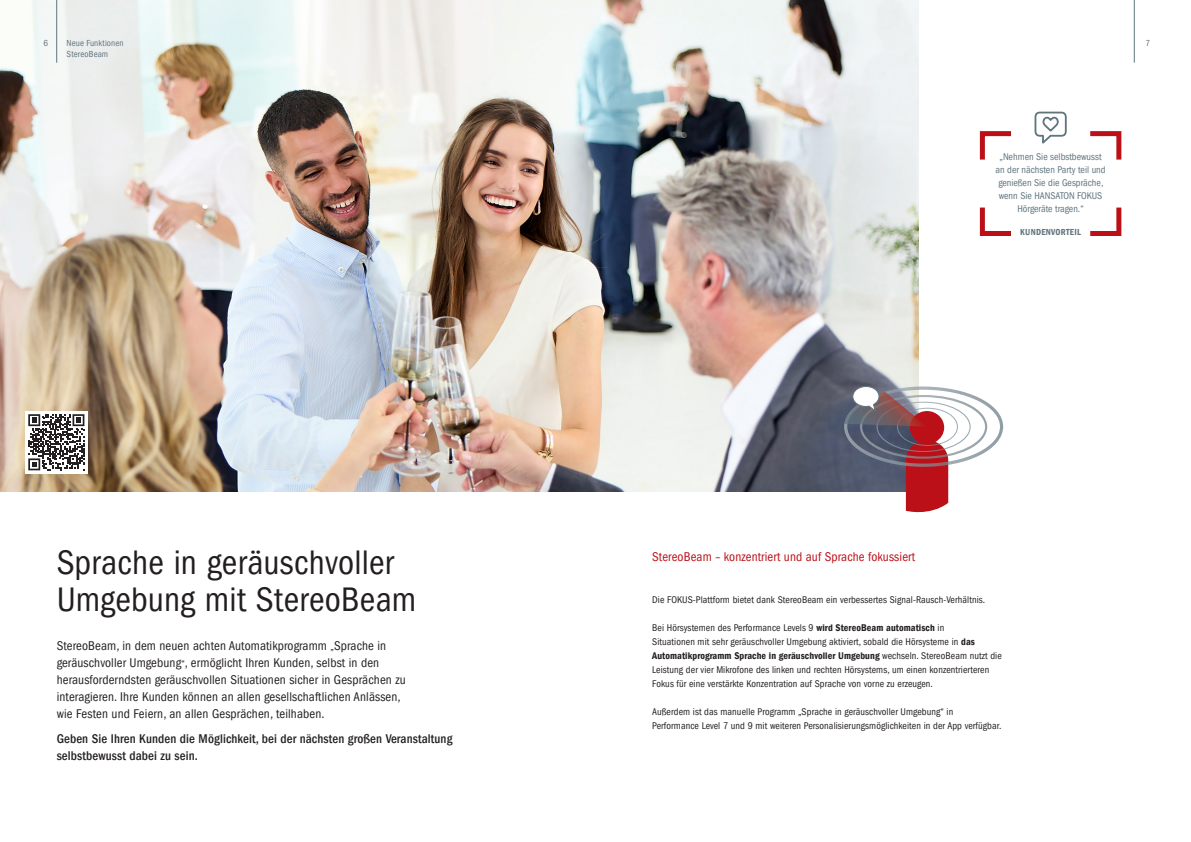
<style>
.page{position:relative;width:1191px;height:842px;background:#fff}
.page>*{position:absolute;margin:0;border:0;box-sizing:border-box;transform-origin:0 0}
.t1{font:condensed 35px/37px "Franklin Gothic LT Pro";letter-spacing:.005em;color:#231f20}
.t2{font:condensed 13px/17px "Franklin Gothic LT Pro";letter-spacing:.01em;color:#231f20}
.t3{font:500 condensed 13px/17px "Franklin Gothic LT Pro";letter-spacing:.01em;color:#231f20}
.t4{font:condensed 13px "Franklin Gothic LT Pro";letter-spacing:.01em;color:#bb1018}
.t5{font:condensed 10px/14px "Franklin Gothic LT Pro";letter-spacing:.01em;color:#231f20}
.t6{font:condensed 10px/13px "Franklin Gothic LT Pro";color:#60747e;text-align:center}
.t7{font:condensed 9px "Franklin Gothic LT Pro";letter-spacing:.01em;color:#60747e}
.t8{font:9px "Franklin Gothic LT Pro Dm Cn";letter-spacing:.03em;color:#60747e}
.s1{font-size:10px}
.s2{font-family:"Franklin Gothic LT Pro Dm Cn";font-stretch:normal}
</style>
<div class="page">
<img style="left:0;top:0;width:918px;height:492px">
<svg style="left:844px;top:386px;width:159px;height:126px"></svg>
<div style="left:25px;top:411px;width:63px;height:63px;background:#fff"></div>
<svg style="left:28px;top:414px;width:57px;height:57px"></svg>
<svg style="left:28px;top:414px;width:56px;height:56px"></svg>
<hr style="left:56px;top:0;width:1px;height:63px;background:#60747e">
<hr style="left:1134px;top:0;width:1px;height:63px;background:#60747e">
<svg style="left:979px;top:111px;width:143px;height:125px"></svg>
<p class="t7" style="left:44px;top:38px;width:6px">6</p>
<p class="t7" style="left:1145px;top:38px;width:6px">7</p>
<p class="t7" style="left:67px;top:38px;width:59px">Neue Funktionen</p>
<p class="t7" style="left:67px;top:49px;width:43px">StereoBeam</p>
<p class="t1" style="left:57px;top:544px;width:361px">Sprache in geräuschvoller<br>Umgebung mit StereoBeam</p>
<p class="t2" style="left:57px;top:637px;width:350px">StereoBeam, in dem neuen achten Automatikprogramm <span class="s1">„</span>Sprache in geräuschvoller Umgebung<span class="s1">“</span>, ermöglicht Ihren Kunden, selbst in den herausforderndsten geräuschvollen Situationen sicher in Gesprächen zu interagieren. Ihre Kunden können an allen gesellschaftlichen Anlässen, wie Festen und Feiern, an allen Gesprächen, teilhaben.</p>
<p class="t3" style="left:57px;top:731px;width:397px">Geben Sie Ihren Kunden die Möglichkeit, bei der nächsten großen Veranstaltung selbstbewusst dabei zu sein.</p>
<p class="t6" style="left:995px;top:150px;width:111px">„Nehmen Sie selbstbewusst an der nächsten Party teil und genießen Sie die Gespräche, wenn Sie HANSATON FOKUS<br>Hörgeräte tragen.“</p>
<p class="t8" style="left:1020px;top:227px;width:62px">KUNDENVORTEIL</p>
<p class="t4" style="left:652px;top:550px;width:264px">StereoBeam – konzentriert und auf Sprache fokussiert</p>
<p class="t5" style="left:652px;top:593px;width:334px">Die FOKUS-Plattform bietet dank StereoBeam ein verbessertes Signal-Rausch-Verhältnis.</p>
<p class="t5" style="left:652px;top:621px;width:351px">Bei Hörsystemen des Performance Levels 9 <span class="s2">wird StereoBeam automatisch</span> in<br>Situationen mit sehr geräuschvoller Umgebung aktiviert, sobald die Hörsysteme in <span class="s2">das Automatikprogramm Sprache in geräuschvoller Umgebung</span> wechseln. StereoBeam nutzt die Leistung der vier Mikrofone des linken und rechten Hörsystems, um einen konzentrierteren Fokus für eine verstärkte Konzentration auf Sprache von vorne zu erzeugen.</p>
<p class="t5" style="left:652px;top:705px;width:351px">Außerdem ist das manuelle Programm „Sprache in geräuschvoller Umgebung“ in<br>Performance Level 7 und 9 mit weiteren Personalisierungsmöglichkeiten in der App verfügbar.</p>
</div>
